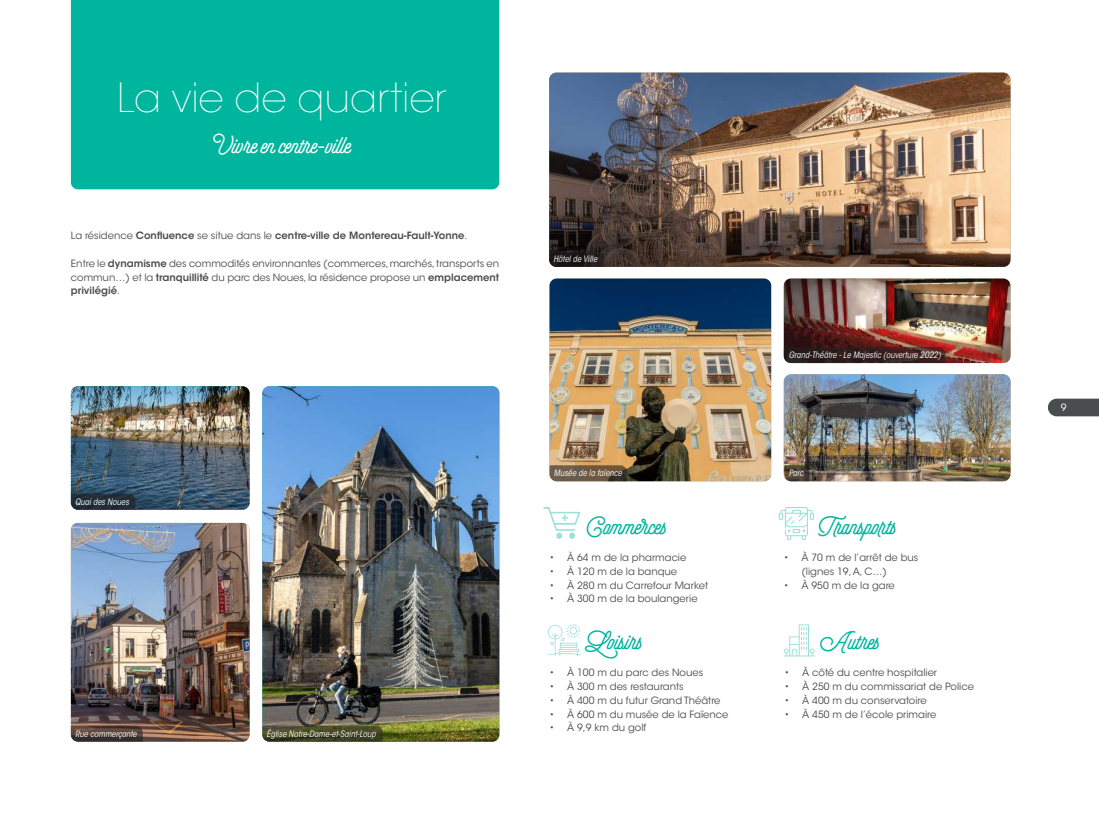
<style>
.page{position:relative;width:1099px;height:815px;background:#fff}
.page>*{position:absolute;margin:0;border:0;box-sizing:border-box;transform-origin:0 0}
.t1{font:200 40px "ITC Avant Garde Std";color:#fff}
.t2{font:900 26.25px "Selfie";color:#00b59d}
.t3{font:900 26.25px "Selfie";color:#fff}
.t4{font:10px/13.8px "ITC Avant Garde Std";color:#4b4c4d;text-align:justify}
.t5{font:600 10px "ITC Avant Garde Std";color:#4b4c4d}
.t6{font:10px "ITC Avant Garde Std";color:#fff}
.t7{font:italic condensed 8.75px "ITC Avant Garde Std";color:#fff}
.s1{font-weight:400}
.s2{font-weight:600}
</style>
<div class="page">
<svg style="left:1047px;top:399px;width:51px;height:17px"></svg>
<div style="left:71px;top:0;width:428px;height:189px;background:#00b59d"></div>
<img style="left:783px;top:374px;width:227px;height:107px">
<img style="left:71px;top:386px;width:178px;height:124px">
<img style="left:549px;top:279px;width:222px;height:202px">
<img style="left:549px;top:73px;width:461px;height:194px">
<img style="left:71px;top:523px;width:178px;height:219px">
<img style="left:262px;top:386px;width:237px;height:356px">
<svg style="left:549px;top:465px;width:78px;height:16px"></svg>
<svg style="left:549px;top:251px;width:55px;height:16px"></svg>
<svg style="left:71px;top:494px;width:64px;height:16px"></svg>
<svg style="left:784px;top:465px;width:25px;height:16px"></svg>
<svg style="left:262px;top:726px;width:121px;height:16px;background:#464828"></svg>
<svg style="left:543px;top:507px;width:37px;height:32px"></svg>
<svg style="left:71px;top:726px;width:72px;height:16px"></svg>
<img style="left:783px;top:279px;width:227px;height:84px">
<svg style="left:783px;top:347px;width:162px;height:16px;background:#362120"></svg>
<svg style="left:778px;top:507px;width:36px;height:33px"></svg>
<svg style="left:548px;top:624px;width:32px;height:32px"></svg>
<svg style="left:783px;top:624px;width:32px;height:32px"></svg>
<h1 class="t1" style="left:117px;top:74px;width:331px">La vie de quartier</h1>
<h2 class="t3" style="left:213px;top:128px;width:139px">Vivre en centre-ville</h2>
<p class="t5" style="left:71px;top:229px;width:398px"><span class="s1">La résidence</span> Confluence <span class="s1">se situe dans le</span> centre-ville de Montereau-Fault-Yonne<span class="s1">.</span></p>
<p class="t4" style="left:71px;top:256px;width:430px">Entre le <span class="s2">dynamisme</span> des commodités environnantes (commerces, marchés, transports en commun…) et la <span class="s2">tranquillité</span> du parc des Noues, la résidence propose un <span class="s2">emplacement privilégié</span>.</p>
<p class="t7" style="left:553px;top:254px;width:45px">Hôtel de Ville</p>
<p class="t7" style="left:75px;top:497px;width:55px">Quai des Noues</p>
<p class="t7" style="left:75px;top:728px;width:63px">Rue commerçante</p>
<p class="t7" style="left:266px;top:728px;width:111px">Église Notre-Dame-et-Saint-Loup</p>
<p class="t7" style="left:554px;top:468px;width:70px">Musée de la faïence</p>
<h2 class="t2" style="left:584px;top:509px;width:84px">Commerces</h2>
<p class="t4" style="left:549px;top:551px;width:138px">• À 64 m de la pharmacie</p>
<p class="t4" style="left:549px;top:564px;width:129px">• À 120 m de la banque</p>
<p class="t4" style="left:549px;top:578px;width:160px">• À 280 m du Carrefour Market</p>
<p class="t4" style="left:549px;top:592px;width:150px">• À 300 m de la boulangerie</p>
<h2 class="t2" style="left:584px;top:624px;width:60px">Loisirs</h2>
<p class="t4" style="left:549px;top:666px;width:155px">• À 100 m du parc des Noues</p>
<p class="t4" style="left:549px;top:680px;width:136px">• À 300 m des restaurants</p>
<p class="t4" style="left:549px;top:693px;width:172px">• À 400 m du futur Grand Théâtre</p>
<p class="t4" style="left:549px;top:707px;width:180px">• À 600 m du musée de la Faïence</p>
<p class="t4" style="left:549px;top:721px;width:98px">• À 9,9 km du golf</p>
<p class="t7" style="left:788px;top:350px;width:154px">Grand-Théâtre - Le Majestic (ouverture 2022)</p>
<p class="t7" style="left:788px;top:468px;width:16px">Parc</p>
<h2 class="t2" style="left:819px;top:509px;width:80px">Transports</h2>
<p class="t4" style="left:801px;top:551px;width:118px;text-indent:-18px">• À 70 m de l’arrêt de bus (lignes 19, A, C…)</p>
<p class="t4" style="left:783px;top:578px;width:112px">• À 950 m de la gare</p>
<h2 class="t2" style="left:819px;top:624px;width:62px">Autres</h2>
<p class="t4" style="left:784px;top:666px;width:154px">• À côté du centre hospitalier</p>
<p class="t4" style="left:784px;top:680px;width:191px">• À 250 m du commissariat de Police</p>
<p class="t4" style="left:784px;top:693px;width:144px">• À 400 m du conservatoire</p>
<p class="t4" style="left:784px;top:707px;width:153px">• À 450 m de l’école primaire</p>
<p class="t6" style="left:1060px;top:401px;width:7px">9</p>
</div>
